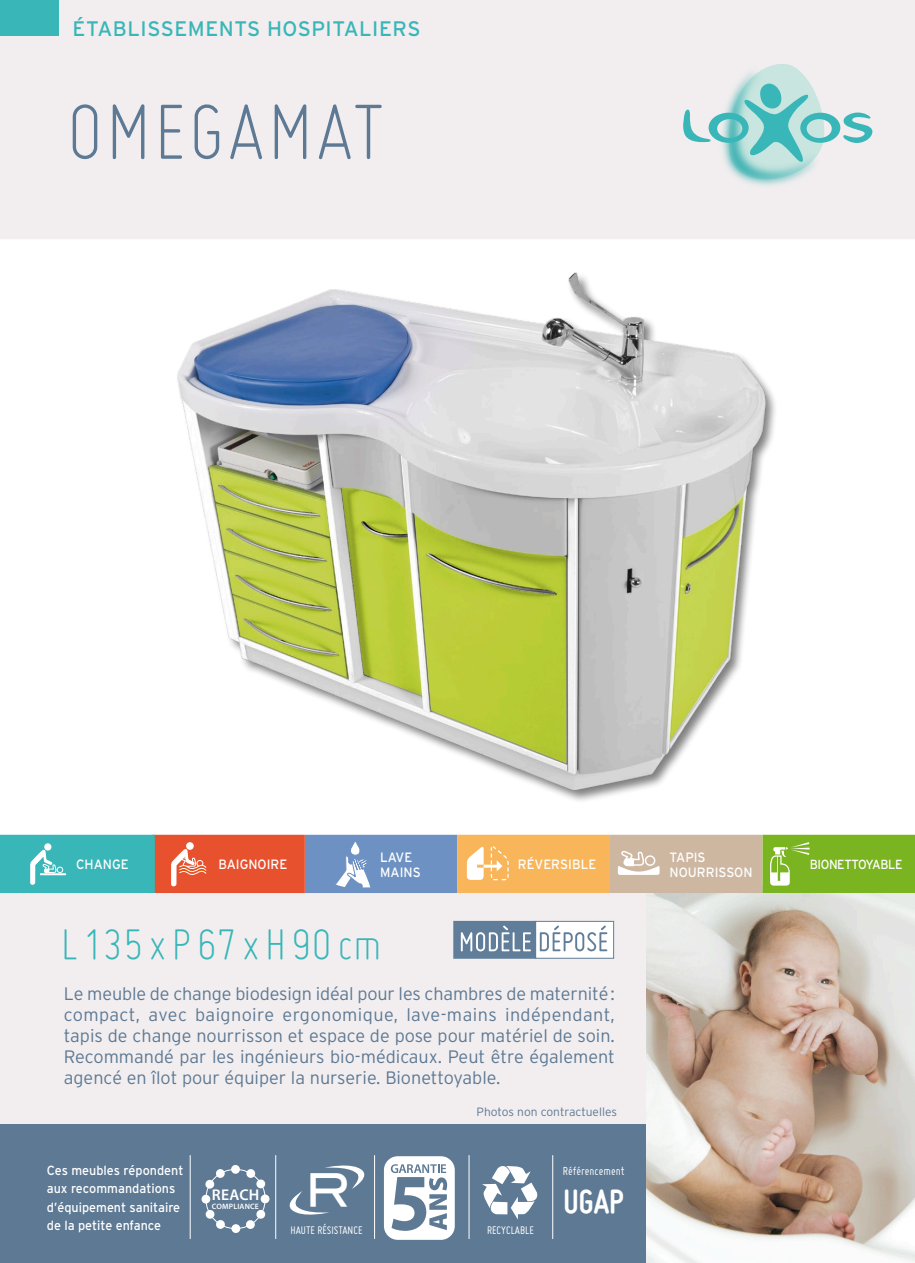
<style>
.page{position:relative;width:915px;height:1263px;background:#fff}
.page>*{position:absolute;margin:0;border:0;box-sizing:border-box;transform-origin:0 0}
.texte_standard{font:300 88.5px "Miso";letter-spacing:.025em;color:#5d7994}
.texte_standard-2{font:300 49.05px "Miso";letter-spacing:-.01em;color:#38b6b8}
.t1{font:44.7px "Blair Md ITCTT Medium";color:#fff}
.t2{font:700 36px "Miso";color:#fff}
.texte_standard-3{font:21px "Interstate";letter-spacing:.025em;color:#38b6b8}
.Texte_recto_ok{font:300 18px/21px "Interstate";color:#5d7994;text-align:justify}
.t3{font:600 15.6px "Myriad Pro";letter-spacing:.02em;color:#fff}
.texte_standard-4{font:13.5px/14.7px "Interstate";color:#fff;scale:.95 1}
.texte_standard-5{font:13.2px/18.6px "Interstate";color:#fff;scale:.95 1}
.texte_standard-6{font:13.2px "Interstate";letter-spacing:-.03em;color:#fff;scale:.92 1}
.t4{font:12.75px "Miso";color:#fff}
.t5{font:12px "Miso";color:#fff}
.texte_standard-7{font:300 12px "Interstate";color:#5d7994}
.t6{font:600 7.8px "Myriad Pro";letter-spacing:.02em;color:#fff}
</style>
<div class="page">
<div style="left:0;top:893px;width:646px;height:231px;background:#f2eeef"></div>
<div style="left:0;top:1124px;width:647px;height:139px;background:#5d7994"></div>
<img style="left:646px;top:893px;width:268px;height:370px">
<div style="left:0;top:0;width:914px;height:239px;background:#f2eeef"></div>
<div style="left:705px;top:51px;width:130px;height:151px;background:#f2eeef"></div>
<svg style="left:680px;top:60px;width:192px;height:136px;background:#c6e1e0"></svg>
<div style="left:0;top:0;width:59px;height:36px;background:#38b6b8"></div>
<img style="left:177px;top:272px;width:598px;height:529px">
<div style="left:453px;top:921px;width:82px;height:37px;background:#607d99"></div>
<div style="left:453px;top:921px;width:83px;height:38px;border:1px solid #607d99"></div>
<div style="left:535px;top:921px;width:78px;height:37px;background:#fff"></div>
<div style="left:535px;top:921px;width:79px;height:38px;border:1px solid #607d99"></div>
<svg style="left:460px;top:925px;width:70px;height:26px"></svg>
<svg style="left:539px;top:925px;width:68px;height:26px"></svg>
<hr style="left:552px;top:1155px;width:1px;height:84px;background:#fff">
<hr style="left:190px;top:1155px;width:1px;height:84px;background:#fff">
<svg style="left:289px;top:1165px;width:76px;height:50px"></svg>
<div style="left:205px;top:1180px;width:9px;height:9px;background:#fff;border-radius:50%"></div>
<div style="left:216px;top:1169px;width:9px;height:9px;background:#fff;border-radius:50%"></div>
<div style="left:231px;top:1165px;width:9px;height:9px;background:#fff;border-radius:50%"></div>
<div style="left:246px;top:1169px;width:9px;height:9px;background:#fff;border-radius:50%"></div>
<div style="left:256px;top:1179px;width:9px;height:9px;background:#fff;border-radius:50%"></div>
<div style="left:260px;top:1194px;width:9px;height:9px;background:#fff;border-radius:50%"></div>
<div style="left:256px;top:1210px;width:9px;height:9px;background:#fff;border-radius:50%"></div>
<div style="left:246px;top:1220px;width:9px;height:9px;background:#fff;border-radius:50%"></div>
<div style="left:231px;top:1224px;width:9px;height:9px;background:#fff;border-radius:50%"></div>
<div style="left:216px;top:1220px;width:9px;height:9px;background:#fff;border-radius:50%"></div>
<div style="left:205px;top:1210px;width:9px;height:9px;background:#fff;border-radius:50%"></div>
<div style="left:201px;top:1195px;width:9px;height:8px;background:#fff;border-radius:50%"></div>
<svg style="left:482px;top:1166px;width:56px;height:53px"></svg>
<hr style="left:275px;top:1155px;width:1px;height:84px;background:#fff">
<hr style="left:374px;top:1155px;width:1px;height:84px;background:#fff">
<hr style="left:468px;top:1155px;width:1px;height:84px;background:#fff">
<div style="left:384px;top:1156px;width:70px;height:84px;background:#fff;border-radius:14px"></div>
<svg style="left:390px;top:1164px;width:57px;height:67px"></svg>
<svg style="left:0;top:835px;width:914px;height:58px;background:#a5a37d"></svg>
<p class="texte_standard-3" style="left:72px;top:16px;width:349px">ÉTABLISSEMENTS HOSPITALIERS</p>
<p class="texte_standard" style="left:67px;top:81px;width:320px">OMEGAMAT</p>
<p class="texte_standard-4" style="left:76px;top:857px;width:57px">CHANGE</p>
<p class="texte_standard-4" style="left:218px;top:857px;width:74px">BAIGNOIRE</p>
<p class="texte_standard-4" style="left:380px;top:850px;width:35px">LAVE</p>
<p class="texte_standard-4" style="left:380px;top:864px;width:44px">MAINS</p>
<p class="texte_standard-2" style="left:61px;top:916px;width:322px">L 135 x P 67 x H 90 cm</p>
<p class="texte_standard-4" style="left:517px;top:857px;width:84px">RÉVERSIBLE</p>
<p class="texte_standard-4" style="left:669px;top:850px;width:89px">TAPIS<br>NOURRISSON</p>
<p class="texte_standard-6" style="left:809px;top:857px;width:102px">BIONETTOYABLE</p>
<p class="Texte_recto_ok" style="left:64px;top:982px;width:552px">Le meuble de change biodesign idéal pour les chambres de maternité: compact, avec baignoire ergonomique, lave-mains indépendant, tapis de change nourrisson et espace de pose pour matériel de soin.<br>Recommandé par les ingénieurs bio-médicaux. Peut être également agencé en îlot pour équiper la nurserie. Bionettoyable.</p>
<p class="texte_standard-5" style="left:47px;top:1160px;width:145px">Ces meubles répondent aux recommandations d’équipement sanitaire de la petite enfance</p>
<p class="t3" style="left:212px;top:1185px;width:49px">REACH</p>
<p class="t6" style="left:212px;top:1201px;width:49px">COMPLIANCE</p>
<p class="t1" style="left:305px;top:1153px;width:47px">R</p>
<p class="t5" style="left:290px;top:1223px;width:73px">HAUTE RÉSISTANCE</p>
<p class="texte_standard-7" style="left:476px;top:1105px;width:142px">Photos non contractuelles</p>
<p class="t5" style="left:487px;top:1223px;width:48px">RECYCLABLE</p>
<p class="t4" style="left:562px;top:1163px;width:63px">Référencement</p>
<p class="t2" style="left:563px;top:1181px;width:62px">UGAP</p>
</div>
